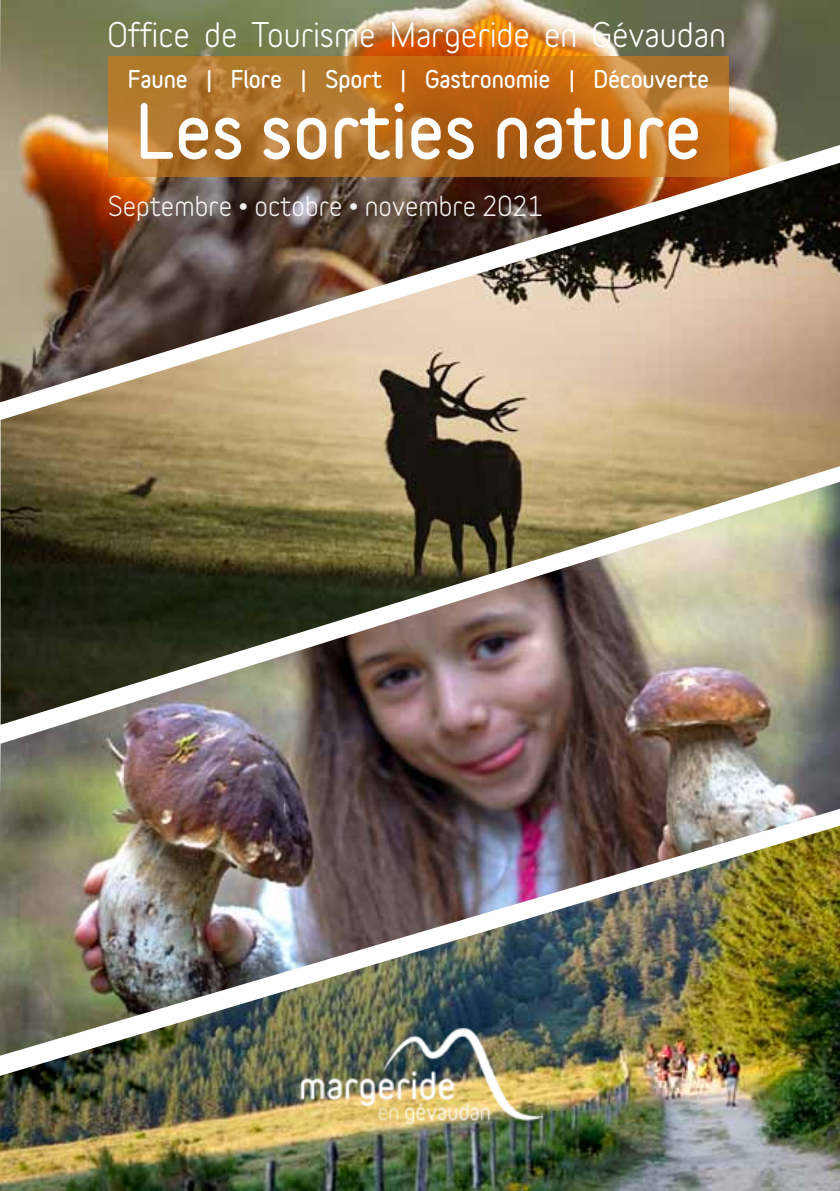
<style>
.page{position:relative;width:840px;height:1191px;background:#fff}
.page>*{position:absolute;margin:0;border:0;box-sizing:border-box;transform-origin:0 0}
.t1{font:900 68px "Variable";color:#fff}
.t2{font:700 32px "Variable";color:#fff}
.t3{font:700 26px "Variable";color:#fff}
.t4{font:900 22px "Variable";letter-spacing:-.01em;color:#fff}
</style>
<div class="page">
<img style="left:1px;top:402px;width:838px;height:80px">
<img style="left:0;top:482px;width:839px;height:343px">
<img style="left:0;top:0;width:839px;height:402px">
<svg style="left:108px;top:56px;width:620px;height:121px"></svg>
<img style="left:0;top:825px;width:839px;height:366px">
<img style="left:294px;top:1021px;width:247px;height:107px">
<h2 class="t2" style="left:107px;top:22px;width:619px">Office de Tourisme Margeride en Gévaudan</h2>
<p class="t4" style="left:128px;top:70px;width:582px">Faune | Flore | Sport | Gastronomie | Découverte</p>
<h1 class="t1" style="left:135px;top:103px;width:567px">Les sorties nature</h1>
<p class="t3" style="left:107px;top:195px;width:436px">Septembre • octobre • novembre 2021</p>
</div>
